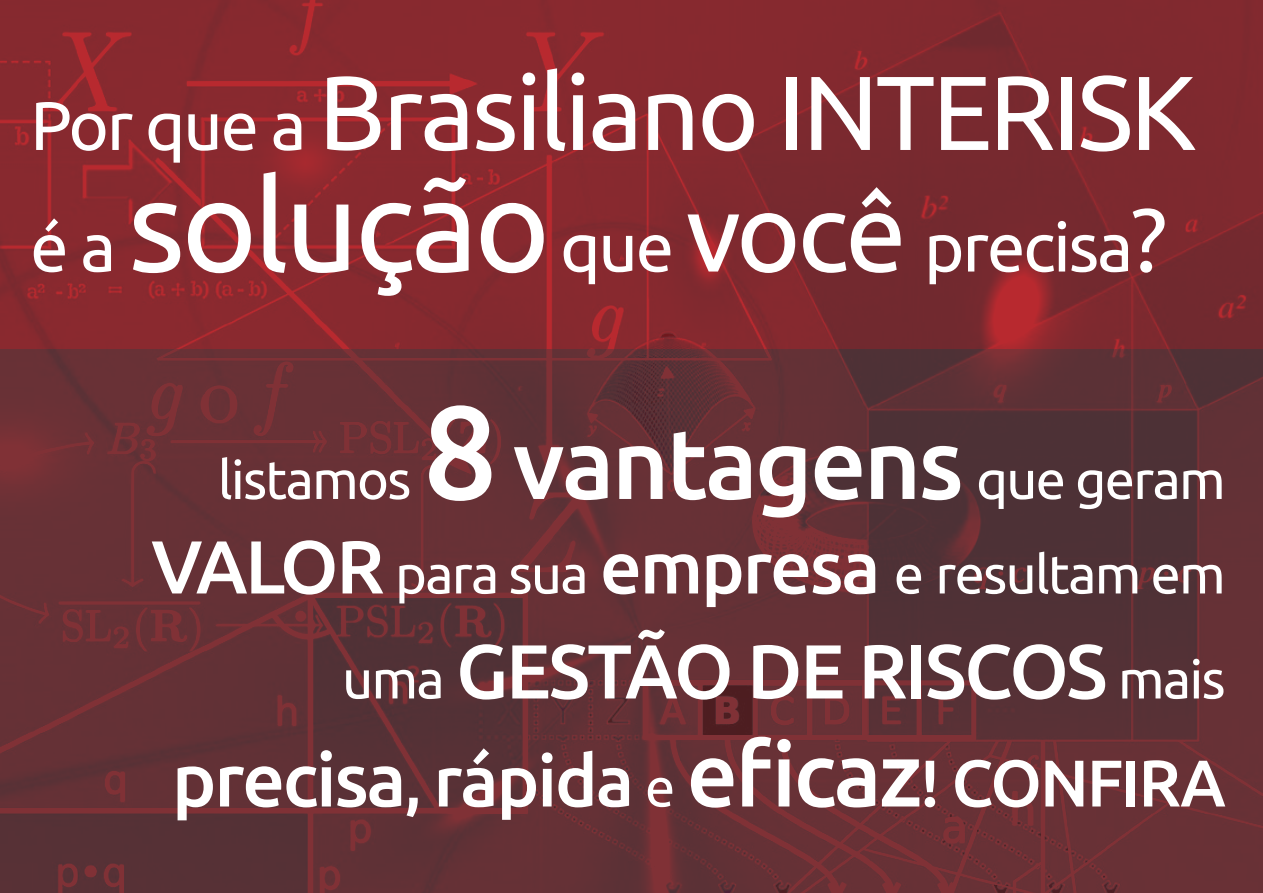
<style>
.page{position:relative;width:1263px;height:893px;background:#fff}
.page>*{position:absolute;margin:0;border:0;box-sizing:border-box;transform-origin:0 0}
.t1{font:128.7px "Ubuntu";letter-spacing:-.03em;color:#fff}
.t2{font:105.15px "Ubuntu";letter-spacing:-.03em;color:#fff}
.t3{font:500 99px "Ubuntu";color:#fff}
.t4{font:500 76.5px "Ubuntu";letter-spacing:-.03em;color:#fff}
.t5{font:500 66px "Ubuntu";color:#fff}
.t6{font:54px "Ubuntu";letter-spacing:-.03em;color:#fff}
.s1{font-size:68.55px}
.s2{font-size:109.65px}
.s3{font-size:68.7px}
.s4{font-size:89.1px}
.s5{font-size:132px}
.s6{font-weight:400;font-size:54px}
.s7{font-weight:500;font-size:75px}
.s8{font-weight:500;font-size:73.5px}
.s9{font-size:75px}
.s10{font-size:72px}
.s11{font-size:90px}
</style>
<div class="page">
<img style="left:0;top:0;width:1263px;height:893px">
<h2 class="t2" style="left:30px;top:49px;width:1167px"><span class="s1">Por que a</span> Brasiliano INTERISK</h2>
<h1 class="t1" style="left:30px;top:148px;width:1138px"><span class="s1">é a</span> solução <span class="s1">que</span> <span class="s2">você</span> <span class="s3">precisa</span><span class="s4">?</span></h1>
<h3 class="t3" style="left:423px;top:401px;width:804px"><span class="s5">8</span> vantagens <span class="s6">que geram</span></h3>
<p class="t6" style="left:151px;top:541px;width:1076px"><span class="s7">valor</span> para sua <span class="s8">empresa</span> e resultam em</p>
<h3 class="t4" style="left:342px;top:623px;width:885px"><span class="s6">uma</span> gestão de riscos <span class="s6">mais</span></h3>
<p class="t5" style="left:172px;top:741px;width:984px"><span class="s9">precisa</span>, <span class="s10">rápida</span> <span class="s6">e</span> <span class="s11">eficaz</span>! CONFIRA</p>
<p class="t6" style="left:218px;top:447px;width:195px">listamos</p>
</div>
